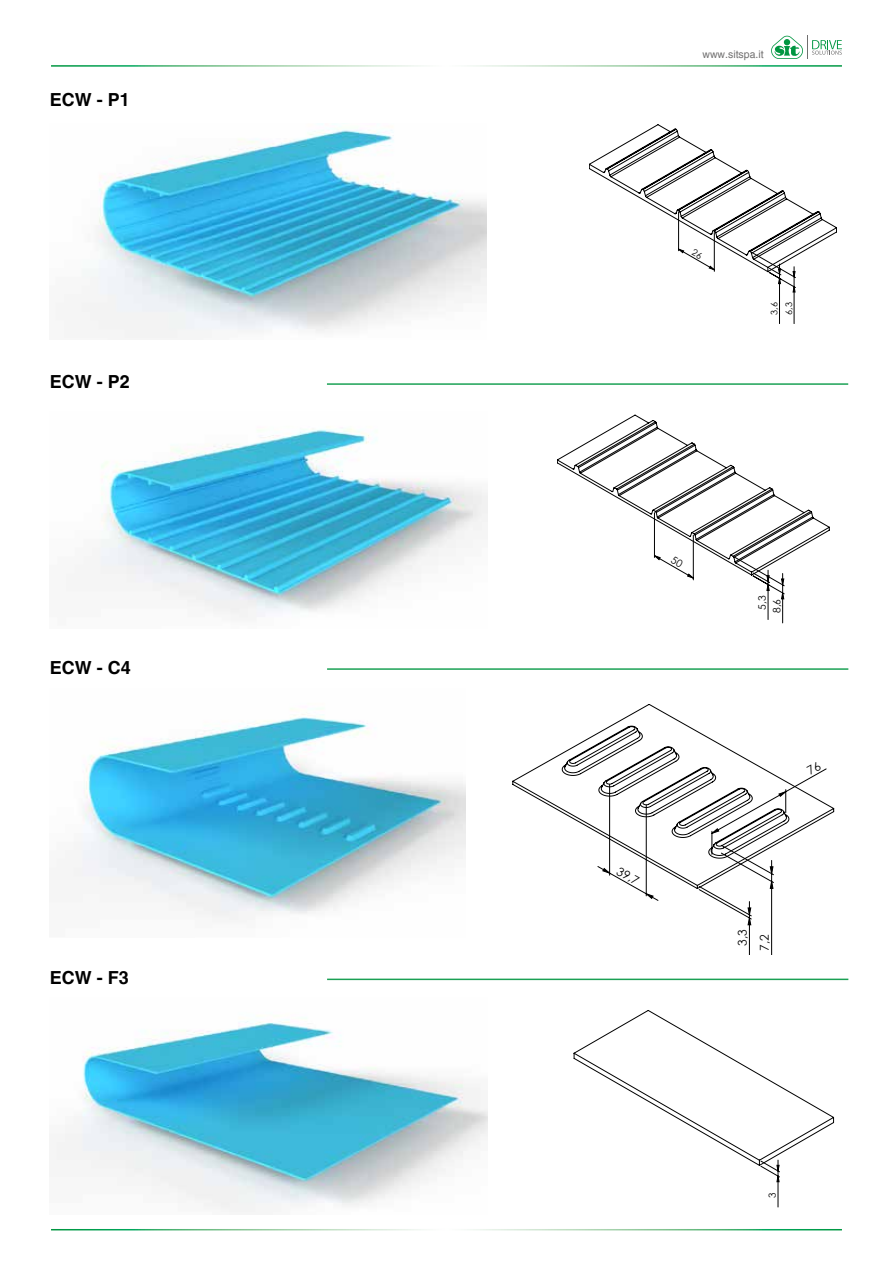
<style>
.page{position:relative;width:893px;height:1263px;background:#fff}
.page>*{position:absolute;margin:0;border:0;box-sizing:border-box;transform-origin:0 0}
.t1{font:700 18px "Helvetica";color:#000}
.t2{font:12.15px "Century Gothic";color:#000}
.t3{font:12px "Century Gothic";color:#000}
.t4{font:10.5px "Helvetica";color:#706f6f}
.t5{font:10.2px "Century Gothic";color:#000}
.t6{font:9.75px "Century Gothic";color:#000}
.t7{font:9px/14.5px "Century Gothic";color:#000}
</style>
<div class="page">
<svg style="left:771px;top:36px;width:71px;height:23px"></svg>
<img style="left:73px;top:708px;width:392px;height:212px">
<img style="left:81px;top:124px;width:406px;height:214px">
<img style="left:56px;top:1015px;width:431px;height:197px">
<svg style="left:637px;top:889px;width:22px;height:12px"></svg>
<svg style="left:512px;top:704px;width:322px;height:185px"></svg>
<svg style="left:573px;top:1010px;width:261px;height:197px"></svg>
<img style="left:99px;top:426px;width:388px;height:192px">
<hr style="left:327px;top:383px;width:521px;height:2px;background:#009641">
<hr style="left:327px;top:668px;width:521px;height:2px;background:#009641">
<hr style="left:327px;top:978px;width:521px;height:2px;background:#009641">
<svg style="left:557px;top:415px;width:272px;height:208px"></svg>
<svg style="left:699px;top:761px;width:128px;height:193px"></svg>
<svg style="left:589px;top:124px;width:248px;height:200px"></svg>
<p class="t1" style="left:50px;top:89px;width:82px">ECW - P1</p>
<p class="t1" style="left:50px;top:371px;width:82px">ECW - P2</p>
<p class="t1" style="left:50px;top:656px;width:82px">ECW - C4</p>
<p class="t1" style="left:50px;top:966px;width:81px">ECW - F3</p>
<p class="t4" style="left:702px;top:48px;width:63px">www.sitspa.it</p>
<p class="t7" style="left:767px;top:315px;width:14px;rotate:-90deg">3,6<br>6,3</p>
<p class="t5" style="left:755px;top:610px;width:16px;rotate:-90deg">5,3</p>
<p class="t5" style="left:770px;top:613px;width:16px;rotate:-90deg">8,6</p>
<p class="t3" style="left:622px;top:862px;width:25px;rotate:29deg">39,7</p>
<p class="t2" style="left:734px;top:945px;width:18px;rotate:-90deg">3,3</p>
<p class="t2" style="left:756px;top:950px;width:18px;rotate:-90deg">7,2</p>
<p class="t6" style="left:765px;top:1197px;width:7px;rotate:-90deg">3</p>
</div>
